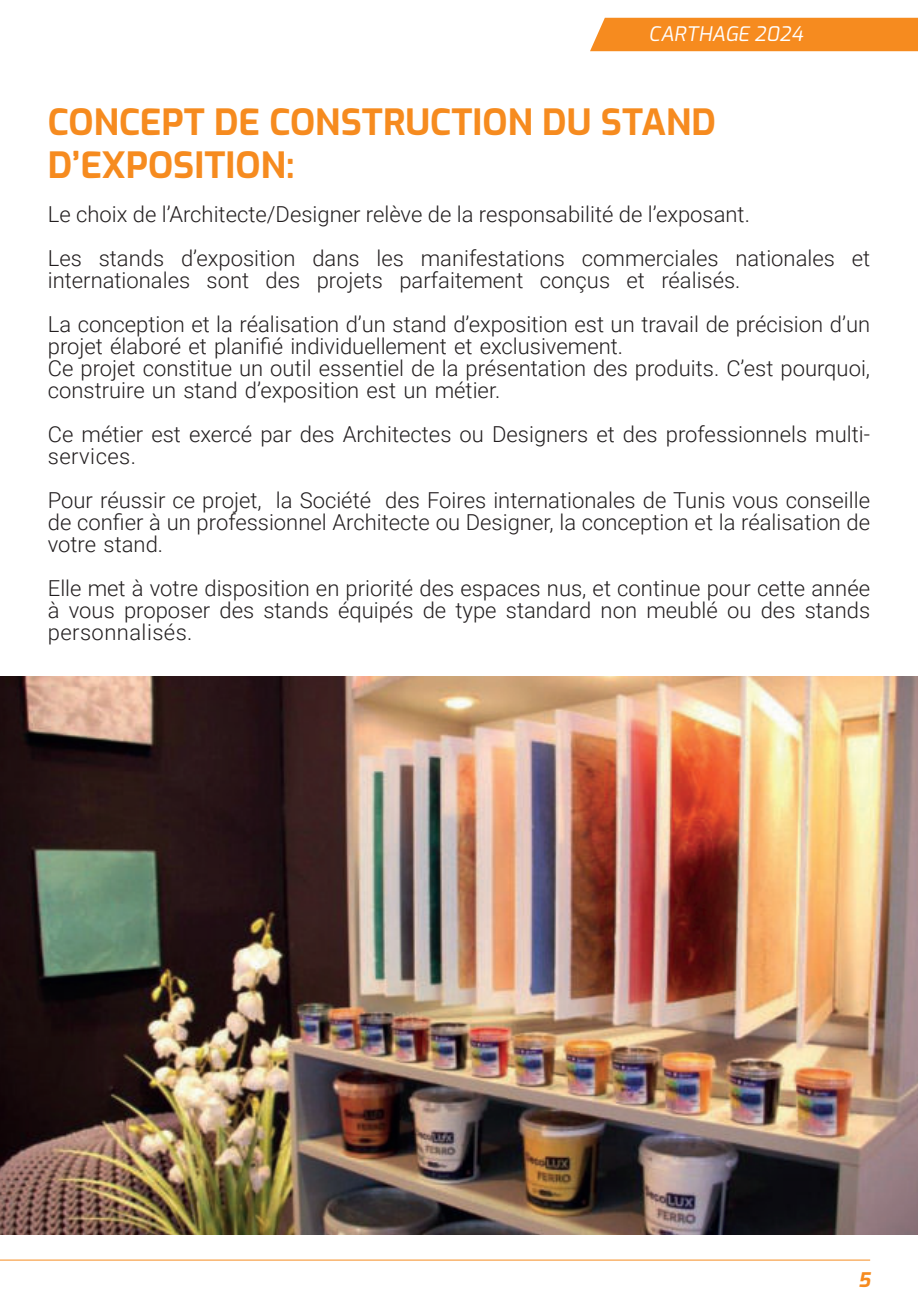
<style>
.page{position:relative;width:918px;height:1315px;background:#fff}
.page>*{position:absolute;margin:0;border:0;box-sizing:border-box;transform-origin:0 0}
.t1{font:700 36px/43.2px "Exo";color:#f68b1f}
.t2{font:300 22px/22px "Roboto";color:#231f20}
.t3{font:italic 20px "Exo";color:#fff}
.t4{font:italic 700 20px "Exo";color:#f68b1f}
</style>
<div class="page">
<hr style="left:0;top:1259px;width:870px;height:1px;background:#f68b1f">
<div style="left:590px;top:18px;width:328px;height:33px;background:#f68b1f"></div>
<img style="left:0;top:676px;width:918px;height:558px">
<p class="t3" style="left:648px;top:22px;width:156px">CARTHAGE 2024</p>
<h1 class="t1" style="left:48px;top:101px;width:669px">CONCEPT DE CONSTRUCTION DU STAND<br>D’EXPOSITION:</h1>
<p class="t2" style="left:48px;top:194px;width:824px;line-height:44px">Le choix de l’Architecte/Designer relève de la responsabilité de l’exposant.<br>Les stands d’exposition dans les manifestations commerciales nationales et</p>
<p class="t2" style="left:48px;top:260px;width:824px;line-height:44px">internationales sont des projets parfaitement conçus et réalisés.<br>La conception et la réalisation d’un stand d’exposition est un travail de précision d’un</p>
<p class="t2" style="left:48px;top:334px;width:824px">projet élaboré et planifié individuellement et exclusivement.<br>Ce projet constitue un outil essentiel de la présentation des produits. C’est pourquoi, construire un stand d’exposition est un métier.</p>
<p class="t2" style="left:48px;top:425px;width:823px">Ce métier est exercé par des Architectes ou Designers et des professionnels multi&shy;services.</p>
<p class="t2" style="left:48px;top:491px;width:824px;text-align:justify">Pour réussir ce projet, la Société des Foires internationales de Tunis vous conseille de confier à un professionnel Architecte ou Designer, la conception et la réalisation de votre stand.</p>
<p class="t2" style="left:48px;top:579px;width:824px;text-align:justify">Elle met à votre disposition en priorité des espaces nus, et continue pour cette année à vous proposer des stands équipés de type standard non meublé ou des stands personnalisés.</p>
<p class="t4" style="left:858px;top:1272px;width:14px">5</p>
</div>
